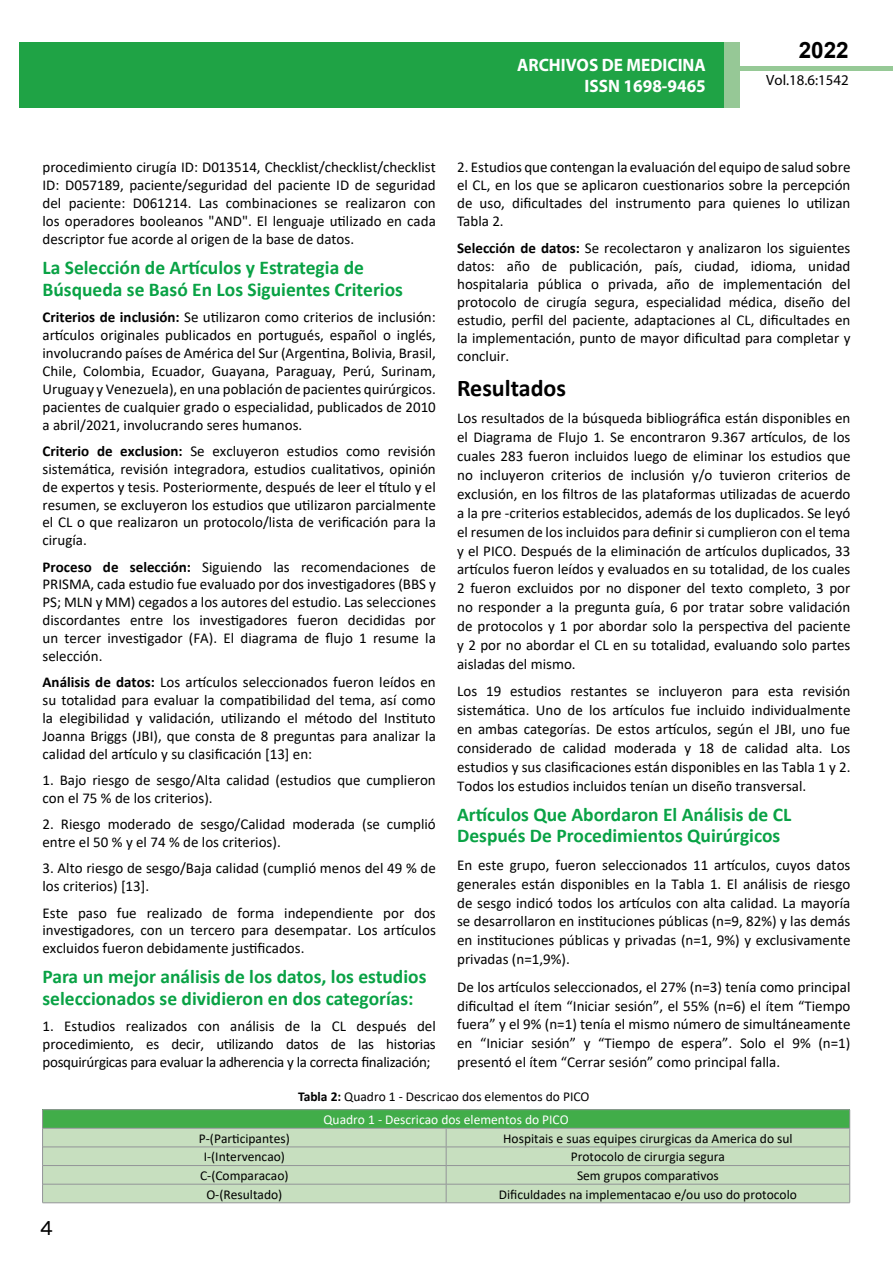
<style>
.page{position:relative;width:893px;height:1263px;background:#fff}
.page>*{position:absolute;margin:0;border:0;box-sizing:border-box;transform-origin:0 0}
.t1{font:25.5px "Tunga";color:#000}
.t2{font:700 24px "Calibri";color:#000}
.t3{font:700 22.5px "Arial";color:#000}
.t4{font:700 19.5px/21.5px "Calibri";color:#09a245}
.t5{font:700 18px/21.6px "Myriad Pro";color:#fff;text-align:right;scale:.96 1}
.t6{font:15px/18.9px "Calibri";color:#000;text-align:justify}
.t7{font:14.85px "Myriad Pro";color:#000}
.t8{font:13.5px "Calibri";color:#000}
.t9{font:13.5px "Calibri";color:#fff}
.s1{font-weight:700}
</style>
<div class="page">
<div style="left:722px;top:66px;width:171px;height:5px;background:#96c996"></div>
<div style="left:19px;top:42px;width:706px;height:66px;background:#1fa345"></div>
<div style="left:725px;top:42px;width:15px;height:66px;background:#96c896"></div>
<div style="left:43px;top:1110px;width:807px;height:18px;background:#41ad49"></div>
<div style="left:43px;top:1129px;width:806px;height:73px;background:#c7dfbf"></div>
<svg style="left:446px;top:1129px;width:1px;height:73px"></svg>
<hr style="left:43px;top:1147px;width:403px;height:1px;background:#939598">
<hr style="left:446px;top:1147px;width:404px;height:1px;background:#939598">
<hr style="left:43px;top:1165px;width:403px;height:1px;background:#939598">
<hr style="left:446px;top:1165px;width:404px;height:1px;background:#939598">
<hr style="left:43px;top:1184px;width:403px;height:1px;background:#939598">
<hr style="left:446px;top:1184px;width:404px;height:1px;background:#939598">
<hr style="left:43px;top:1202px;width:403px;height:1px;background:#939598">
<hr style="left:446px;top:1202px;width:404px;height:1px;background:#939598">
<svg style="left:42px;top:1110px;width:1px;height:92px"></svg>
<hr style="left:43px;top:1109px;width:403px;height:1px;background:#939598">
<hr style="left:446px;top:1109px;width:404px;height:1px;background:#939598">
<svg style="left:849px;top:1110px;width:1px;height:92px"></svg>
<hr style="left:43px;top:1128px;width:403px;height:1px;background:#939598">
<hr style="left:446px;top:1128px;width:404px;height:1px;background:#939598">
<p class="t5" style="left:517px;top:53px;width:198px">ARCHIVOS DE MEDICINA<br>ISSN 1698-9465</p>
<h3 class="t3" style="left:799px;top:35px;width:52px">2022</h3>
<p class="t7" style="left:766px;top:71px;width:84px">Vol.18.6:1542</p>
<p class="t6" style="left:43px;top:158px;width:395px;line-height:18px">procedimiento cirugía ID: D013514, Checklist/checklist/checklist ID: D057189, paciente/seguridad del paciente ID de seguridad del paciente: D061214. Las combinaciones se realizaron con los operadores booleanos "AND". El lenguaje utilizado en cada descriptor fue acorde al origen de la base de datos.</p>
<h3 class="t4" style="left:43px;top:257px;width:362px">La Selección de Artículos y Estrategia de<br>Búsqueda se Basó En Los Siguientes Criterios</h3>
<p class="t6" style="left:43px;top:308px;width:395px;line-height:17.9px"><span class="s1">Criterios de inclusión:</span> Se utilizaron como criterios de inclusión: artículos originales publicados en portugués, español o inglés, involucrando países de América del Sur (Argentina, Bolivia, Brasil, Chile, Colombia, Ecuador, Guayana, Paraguay, Perú, Surinam, Uruguay y Venezuela), en una población de pacientes quirúrgicos. pacientes de cualquier grado o especialidad, publicados de 2010 a abril/2021, involucrando seres humanos.</p>
<p class="t6" style="left:43px;top:442px;width:395px;line-height:17.9px"><span class="s1">Criterio de exclusion:</span> Se excluyeron estudios como revisión sistemática, revisión integradora, estudios cualitativos, opinión de expertos y tesis. Posteriormente, después de leer el título y el resumen, se excluyeron los estudios que utilizaron parcialmente el CL o que realizaron un protocolo/lista de verificación para la cirugía.</p>
<p class="t6" style="left:43px;top:557px;width:395px;line-height:17.9px"><span class="s1">Proceso de selección:</span> Siguiendo las recomendaciones de PRISMA, cada estudio fue evaluado por dos investigadores (BBS y PS; MLN y MM) cegados a los autores del estudio. Las selecciones discordantes entre los investigadores fueron decididas por un tercer investigador (FA). El diagrama de flujo 1 resume la selección.</p>
<p class="t6" style="left:43px;top:673px;width:395px;line-height:17.9px"><span class="s1">Análisis de datos:</span> Los artículos seleccionados fueron leídos en su totalidad para evaluar la compatibilidad del tema, así como la elegibilidad y validación, utilizando el método del Instituto Joanna Briggs (JBI), que consta de 8 preguntas para analizar la calidad del artículo y su clasificación [13] en:</p>
<p class="t6" style="left:43px;top:771px;width:395px;line-height:17.9px">1. Bajo riesgo de sesgo/Alta calidad (estudios que cumplieron con el 75 % de los criterios).</p>
<p class="t6" style="left:43px;top:815px;width:395px;line-height:17.9px">2. Riesgo moderado de sesgo/Calidad moderada (se cumplió entre el 50 % y el 74 % de los criterios).</p>
<p class="t6" style="left:43px;top:859px;width:395px;line-height:17.9px">3. Alto riesgo de sesgo/Baja calidad (cumplió menos del 49 % de los criterios) [13].</p>
<p class="t6" style="left:43px;top:903px;width:395px;line-height:17.9px">Este paso fue realizado de forma independiente por dos investigadores, con un tercero para desempatar. Los artículos excluidos fueron debidamente justificados.</p>
<h3 class="t4" style="left:43px;top:966px;width:385px">Para un mejor análisis de los datos, los estudios seleccionados se dividieron en dos categorías:</h3>
<p class="t6" style="left:43px;top:1017px;width:395px;line-height:18px">1. Estudios realizados con análisis de la CL después del procedimiento, es decir, utilizando datos de las historias posquirúrgicas para evaluar la adherencia y la correcta finalización;</p>
<p class="t6" style="left:457px;top:158px;width:395px;line-height:18px">2. Estudios que contengan la evaluación del equipo de salud sobre el CL, en los que se aplicaron cuestionarios sobre la percepción de uso, dificultades del instrumento para quienes lo utilizan Tabla 2.</p>
<p class="t6" style="left:457px;top:239px;width:395px;line-height:18px"><span class="s1">Selección de datos:</span> Se recolectaron y analizaron los siguientes datos: año de publicación, país, ciudad, idioma, unidad hospitalaria pública o privada, año de implementación del protocolo de cirugía segura, especialidad médica, diseño del estudio, perfil del paciente, adaptaciones al CL, dificultades en la implementación, punto de mayor dificultad para completar y concluir.</p>
<h2 class="t2" style="left:457px;top:371px;width:110px">Resultados</h2>
<p class="t6" style="left:457px;top:408px;width:395px">Los resultados de la búsqueda bibliográfica están disponibles en el Diagrama de Flujo 1. Se encontraron 9.367 artículos, de los cuales 283 fueron incluidos luego de eliminar los estudios que no incluyeron criterios de inclusión y/o tuvieron criterios de exclusión, en los filtros de las plataformas utilizadas de acuerdo a la pre -criterios establecidos, además de los duplicados. Se leyó el resumen de los incluidos para definir si cumplieron con el tema y el PICO. Después de la eliminación de artículos duplicados, 33 artículos fueron leídos y evaluados en su totalidad, de los cuales 2 fueron excluidos por no disponer del texto completo, 3 por no responder a la pregunta guía, 6 por tratar sobre validación de protocolos y 1 por abordar solo la perspectiva del paciente y 2 por no abordar el CL en su totalidad, evaluando solo partes aisladas del mismo.</p>
<p class="t6" style="left:457px;top:682px;width:395px">Los 19 estudios restantes se incluyeron para esta revisión sistemática. Uno de los artículos fue incluido individualmente en ambas categorías. De estos artículos, según el JBI, uno fue considerado de calidad moderada y 18 de calidad alta. Los estudios y sus clasificaciones están disponibles en las Tabla 1 y 2.<br>Todos los estudios incluidos tenían un diseño transversal.</p>
<h3 class="t4" style="left:457px;top:803px;width:336px">Artículos Que Abordaron El Análisis de CL<br>Después De Procedimientos Quirúrgicos</h3>
<p class="t6" style="left:457px;top:855px;width:395px">En este grupo, fueron seleccionados 11 artículos, cuyos datos generales están disponibles en la Tabla 1. El análisis de riesgo de sesgo indicó todos los artículos con alta calidad. La mayoría se desarrollaron en instituciones públicas (n=9, 82%) y las demás en instituciones públicas y privadas (n=1, 9%) y exclusivamente privadas (n=1,9%).</p>
<p class="t6" style="left:457px;top:977px;width:395px">De los artículos seleccionados, el 27% (n=3) tenía como principal dificultad el ítem “Iniciar sesión”, el 55% (n=6) el ítem “Tiempo fuera” y el 9% (n=1) tenía el mismo número de simultáneamente en “Iniciar sesión” y “Tiempo de espera”. Solo el 9% (n=1) presentó el ítem “Cerrar sesión” como principal falla.</p>
<p class="t8" style="left:298px;top:1087px;width:293px"><span class="s1">Tabla 2:</span> Quadro 1 - Descricao dos elementos do PICO</p>
<p class="t9" style="left:323px;top:1110px;width:247px">Quadro 1 - Descricao dos elementos do PICO</p>
<h1 class="t1" style="left:40px;top:1211px;width:15px">4</h1>
<p class="t8" style="left:199px;top:1129px;width:92px">P-(Participantes)</p>
<p class="t8" style="left:503px;top:1129px;width:291px">Hospitais e suas equipes cirurgicas da America do sul</p>
<p class="t8" style="left:204px;top:1147px;width:83px">I-(Intervencao)</p>
<p class="t8" style="left:571px;top:1147px;width:156px">Protocolo de cirurgia segura</p>
<p class="t8" style="left:200px;top:1166px;width:90px">C-(Comparacao)</p>
<p class="t8" style="left:577px;top:1166px;width:143px">Sem grupos comparativos</p>
<p class="t8" style="left:206px;top:1185px;width:77px">O-(Resultado)</p>
<p class="t8" style="left:499px;top:1185px;width:299px">Dificuldades na implementacao e/ou uso do protocolo</p>
</div>
